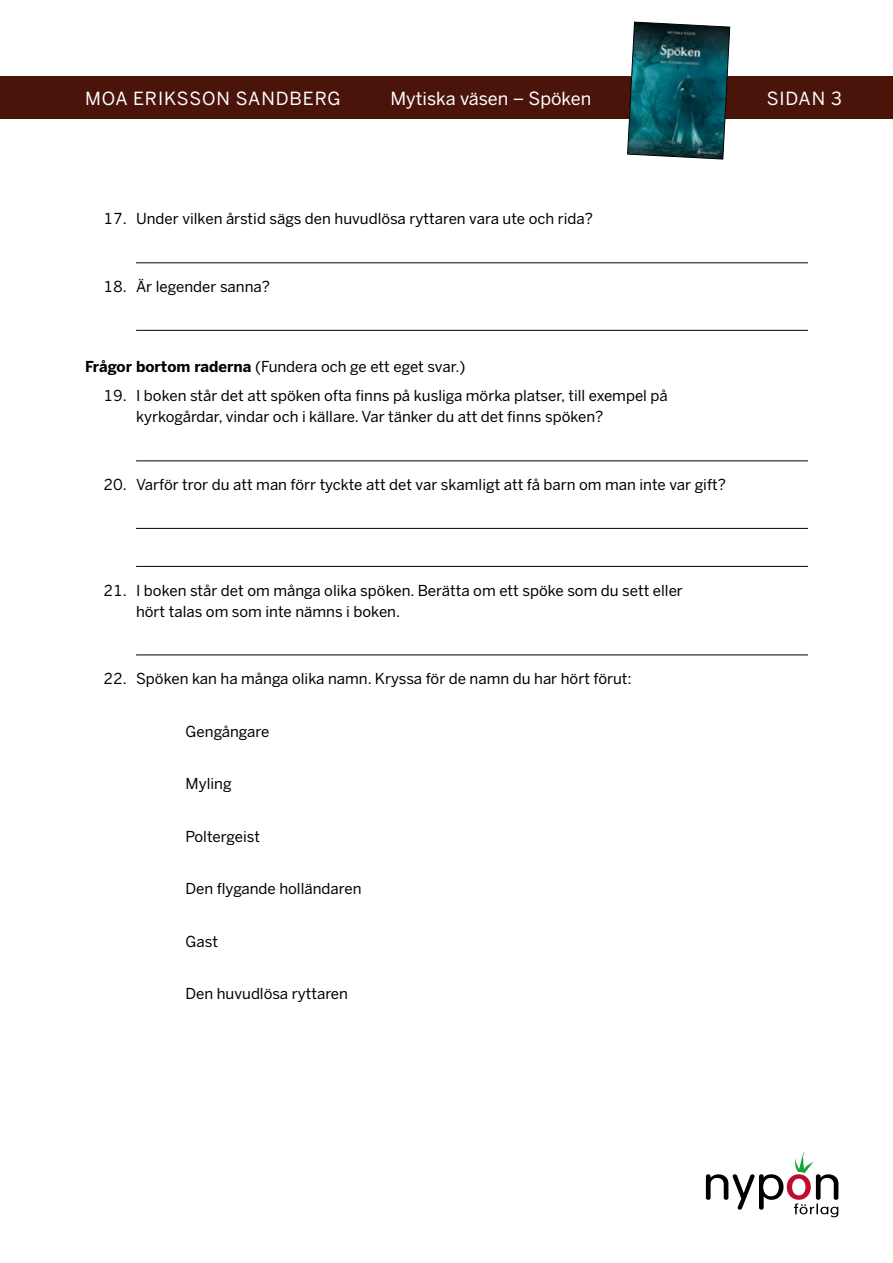
<style>
.page{position:relative;width:893px;height:1263px;background:#fff}
.page>*{position:absolute;margin:0;border:0;box-sizing:border-box;transform-origin:0 0}
.t1{font:18px "Benton Sans";letter-spacing:.05em;color:#fff}
.t2{font:18px "Benton Sans";color:#fff}
.t3{font:18px "Benton Sans";letter-spacing:.025em;color:#fff}
.t4{font:15px/21px "Benton Sans";color:#000}
.s1{font-weight:700}
</style>
<div class="page">
<svg style="left:706px;top:1152px;width:132px;height:65px"></svg>
<div style="left:0;top:77px;width:893px;height:42px;background:#4a140a"></div>
<svg style="left:627px;top:21px;width:103px;height:139px;background:#225c64"></svg>
<hr style="left:136px;top:262px;width:672px;height:1px;background:#000">
<hr style="left:136px;top:330px;width:672px;height:1px;background:#000">
<hr style="left:136px;top:460px;width:672px;height:1px;background:#000">
<hr style="left:136px;top:528px;width:672px;height:1px;background:#000">
<hr style="left:136px;top:566px;width:672px;height:1px;background:#000">
<hr style="left:136px;top:654px;width:672px;height:1px;background:#000">
<p class="t1" style="left:85px;top:87px;width:257px">MOA ERIKSSON SANDBERG</p>
<p class="t2" style="left:390px;top:87px;width:203px">Mytiska väsen – Spöken</p>
<p class="t3" style="left:767px;top:87px;width:77px">SIDAN 3</p>
<p class="t4" style="left:103px;top:209px;width:491px">17. Under vilken årstid sägs den huvudlösa ryttaren vara ute och rida?</p>
<p class="t4" style="left:103px;top:276px;width:168px">18. Är legender sanna?</p>
<p class="t4" style="left:85px;top:356px;width:382px"><span class="s1">Frågor bortom raderna</span> (Fundera och ge ett eget svar.)</p>
<p class="t4" style="left:136px;top:386px;width:533px;text-indent:-33px">19. I boken står det att spöken ofta finns på kusliga mörka platser, till exempel på kyrkogårdar, vindar och i källare. Var tänker du att det finns spöken?</p>
<p class="t4" style="left:103px;top:474px;width:624px">20. Varför tror du att man förr tyckte att det var skamligt att få barn om man inte var gift?</p>
<p class="t4" style="left:136px;top:580px;width:548px;text-indent:-33px">21. I boken står det om många olika spöken. Berätta om ett spöke som du sett eller hört talas om som inte nämns i boken.</p>
<p class="t4" style="left:103px;top:668px;width:530px">22. Spöken kan ha många olika namn. Kryssa för de namn du har hört förut:</p>
<p class="t4" style="left:186px;top:721px;width:85px">Gengångare</p>
<p class="t4" style="left:186px;top:773px;width:48px">Myling</p>
<p class="t4" style="left:186px;top:826px;width:76px">Poltergeist</p>
<p class="t4" style="left:186px;top:878px;width:177px">Den flygande holländaren</p>
<p class="t4" style="left:186px;top:931px;width:34px">Gast</p>
<p class="t4" style="left:186px;top:983px;width:164px">Den huvudlösa ryttaren</p>
</div>
